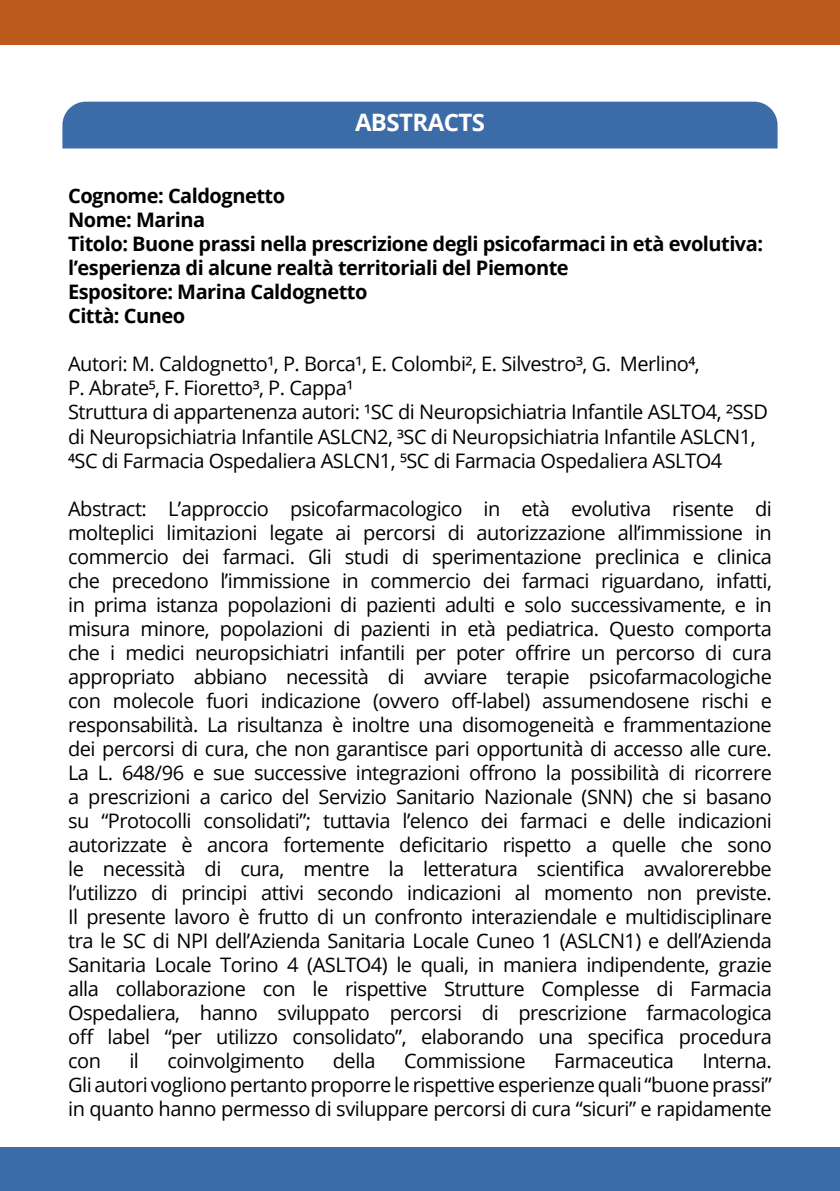
<style>
.page{position:relative;width:840px;height:1191px;background:#fff}
.page>*{position:absolute;margin:0;border:0;box-sizing:border-box;transform-origin:0 0}
.t1{font:700 24px "Open Sans";letter-spacing:-.025em;color:#fff}
.t2{font:20px/24px "Open Sans";letter-spacing:-.025em;color:#000;text-align:justify}
.t3{font:700 20px/24px "Open Sans";letter-spacing:-.025em;color:#000}
</style>
<div class="page">
<div style="left:0;top:0;width:839px;height:44px;background:#bc5a1d"></div>
<div style="left:0;top:1147px;width:839px;height:44px;background:#3b6ca7"></div>
<div style="left:62px;top:102px;width:715px;height:46px;background:#3b6ca7"></div>
<p class="t1" style="left:355px;top:106px;width:131px">ABSTRACTS</p>
<p class="t3" style="left:68px;top:184px;width:696px">Cognome: Caldognetto<br>Nome: Marina<br>Titolo: Buone prassi nella prescrizione degli psicofarmaci in età evolutiva: l’esperienza di alcune realtà territoriali del Piemonte<br>Espositore: Marina Caldognetto<br>Città: Cuneo</p>
<p class="t2" style="left:68px;top:352px;width:701px;text-align:left">Autori: M. Caldognetto¹, P. Borca¹, E. Colombi², E. Silvestro³, G. Merlino⁴,<br>P. Abrate⁵, F. Fioretto³, P. Cappa¹<br>Struttura di appartenenza autori: ¹SC di Neuropsichiatria Infantile ASLTO4, ²SSD di Neuropsichiatria Infantile ASLCN2, ³SC di Neuropsichiatria Infantile ASLCN1, ⁴SC di Farmacia Ospedaliera ASLCN1, ⁵SC di Farmacia Ospedaliera ASLTO4</p>
<p class="t2" style="left:68px;top:496px;width:705px">Abstract: L’approccio psicofarmacologico in età evolutiva risente di molteplici limitazioni legate ai percorsi di autorizzazione all’immissione in commercio dei farmaci. Gli studi di sperimentazione preclinica e clinica che precedono l’immissione in commercio dei farmaci riguardano, infatti, in prima istanza popolazioni di pazienti adulti e solo successivamente, e in misura minore, popolazioni di pazienti in età pediatrica. Questo comporta che i medici neuropsichiatri infantili per poter offrire un percorso di cura appropriato abbiano necessità di avviare terapie psicofarmacologiche con molecole fuori indicazione (ovvero off-label) assumendosene rischi e responsabilità. La risultanza è inoltre una disomogeneità e frammentazione dei percorsi di cura, che non garantisce pari opportunità di accesso alle cure.<br>La L. 648/96 e sue successive integrazioni offrono la possibilità di ricorrere a prescrizioni a carico del Servizio Sanitario Nazionale (SNN) che si basano su “Protocolli consolidati”; tuttavia l’elenco dei farmaci e delle indicazioni autorizzate è ancora fortemente deficitario rispetto a quelle che sono le necessità di cura, mentre la letteratura scientifica avvalorerebbe l’utilizzo di principi attivi secondo indicazioni al momento non previste.<br>Il presente lavoro è frutto di un confronto interaziendale e multidisciplinare tra le SC di NPI dell’Azienda Sanitaria Locale Cuneo 1 (ASLCN1) e dell’Azienda Sanitaria Locale Torino 4 (ASLTO4) le quali, in maniera indipendente, grazie alla collaborazione con le rispettive Strutture Complesse di Farmacia Ospedaliera, hanno sviluppato percorsi di prescrizione farmacologica off label “per utilizzo consolidato”, elaborando una specifica procedura con</p>
<p class="t2" style="left:129px;top:1048px;width:11px">il</p>
<p class="t2" style="left:167px;top:1048px;width:138px">coinvolgimento</p>
<p class="t2" style="left:332px;top:1048px;width:44px">della</p>
<p class="t2" style="left:404px;top:1048px;width:123px">Commissione</p>
<p class="t2" style="left:554px;top:1048px;width:121px">Farmaceutica</p>
<p class="t2" style="left:68px;top:1048px;width:705px;text-indent:634px">Interna.<br>Gli autori vogliono pertanto proporre le rispettive esperienze quali “buone prassi” in quanto hanno permesso di sviluppare percorsi di cura “sicuri” e rapidamente</p>
</div>
